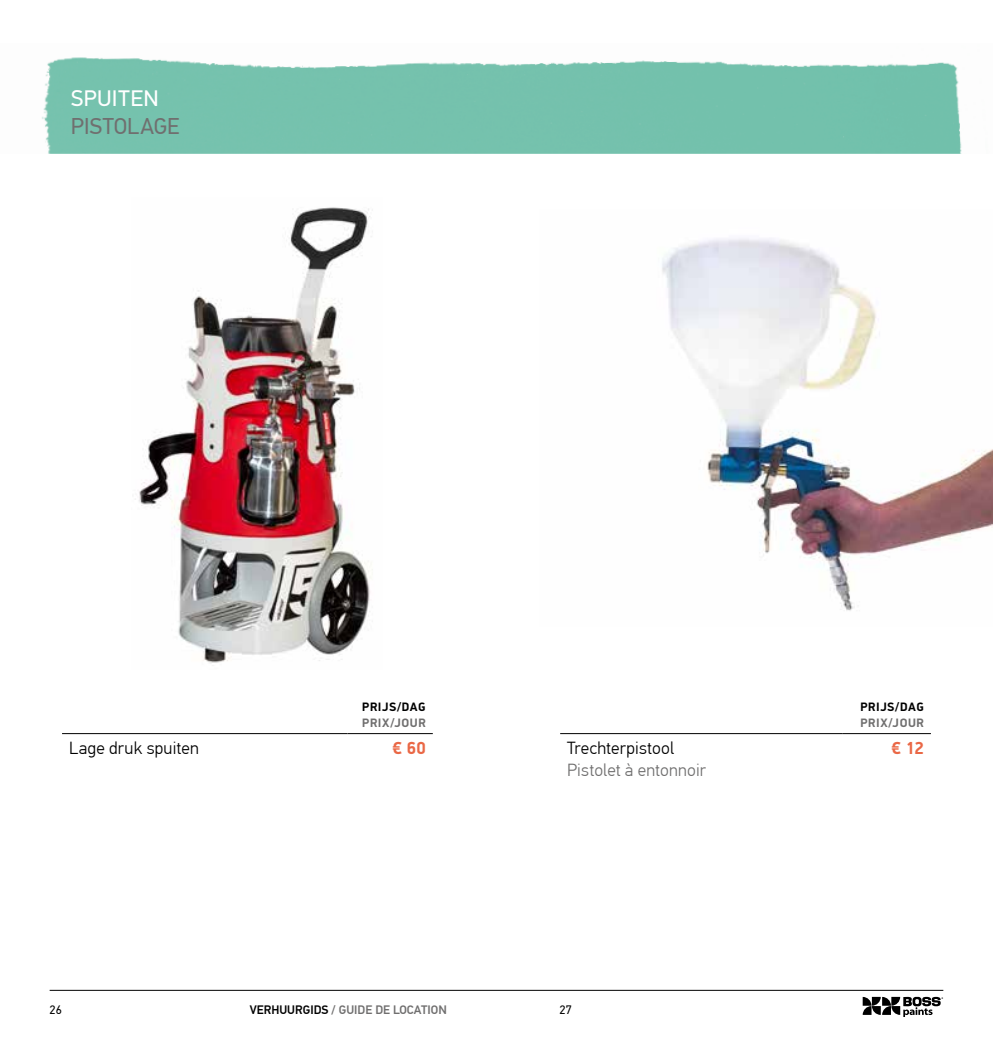
<style>
.page{position:relative;width:993px;height:1042px;background:#fff}
.page>*{position:absolute;margin:0;border:0;box-sizing:border-box;transform-origin:0 0}
.t1{font:22.75px "PF Din Text Pro";letter-spacing:.005em;color:#706f6f}
.t2{font:22.75px "PFDIN Display Pro";letter-spacing:.025em;color:#fff}
.t3{font:300 17.5px "PF Din Text Pro";letter-spacing:.01em;color:#000}
.t4{font:300 17.5px "PF Din Text Pro";letter-spacing:.005em;color:#706f6f}
.t5{font:700 17.5px "PFDIN Display Pro";color:#ea6846}
.t6{font:500 12.25px "PF Din Text Pro";color:#706f6f}
.t7{font:700 12.25px "PFDIN Display Pro";letter-spacing:.045em;color:#000}
.t8{font:700 12.25px "PFDIN Display Pro";letter-spacing:.05em;color:#706f6f}
.t9{font:12.25px "PF Din Text Pro";color:#000}
.s1{color:#000}
</style>
<div class="page">
<img style="left:135px;top:207px;width:238px;height:457px">
<img style="left:662px;top:238px;width:330px;height:373px">
<img style="left:42px;top:57px;width:920px;height:97px">
<hr style="left:50px;top:990px;width:893px;height:1px;background:#000">
<svg style="left:862px;top:997px;width:80px;height:19px"></svg>
<hr style="left:62px;top:733px;width:285px;height:1px;background:#000">
<hr style="left:347px;top:733px;width:85px;height:1px;background:#000">
<hr style="left:560px;top:733px;width:282px;height:1px;background:#000">
<hr style="left:842px;top:733px;width:88px;height:1px;background:#000">
<h1 class="t2" style="left:71px;top:85px;width:89px">SPUITEN</h1>
<h1 class="t1" style="left:71px;top:113px;width:110px">PISTOLAGE</h1>
<p class="t7" style="left:362px;top:699px;width:65px">PRIJS/DAG</p>
<p class="t8" style="left:362px;top:715px;width:65px">PRIX/JOUR</p>
<p class="t7" style="left:860px;top:699px;width:65px">PRIJS/DAG</p>
<p class="t8" style="left:860px;top:715px;width:65px">PRIX/JOUR</p>
<p class="t3" style="left:69px;top:738px;width:131px">Lage druk spuiten</p>
<p class="t5" style="left:392px;top:737px;width:35px">€ 60</p>
<p class="t3" style="left:567px;top:738px;width:108px">Trechterpistool</p>
<p class="t4" style="left:567px;top:760px;width:140px">Pistolet à entonnoir</p>
<p class="t5" style="left:891px;top:737px;width:34px">€ 12</p>
<p class="t9" style="left:50px;top:1003px;width:14px">26</p>
<p class="t6" style="left:250px;top:1002px;width:198px"><span class="s1">VERHUURGIDS</span> / GUIDE DE LOCATION</p>
<p class="t9" style="left:559px;top:1003px;width:14px">27</p>
</div>
